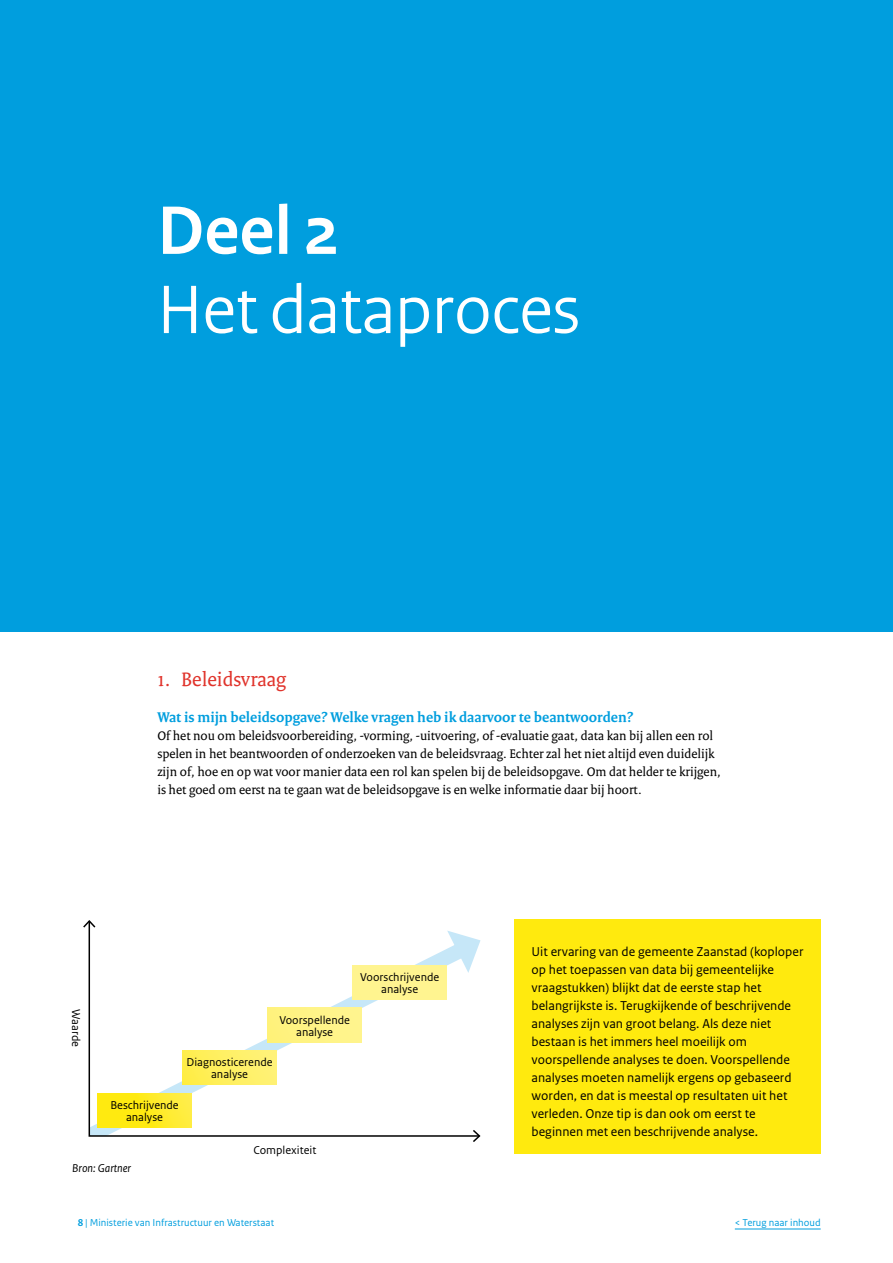
<style>
.page{position:relative;width:893px;height:1263px;background:#fff}
.page>*{position:absolute;margin:0;border:0;box-sizing:border-box;transform-origin:0 0}
._02_RO_Titel_Hoofdst{font:72px/79.2px "Rijksoverheid Sans Heading";color:#fff}
._04_RO_Paragraafkop{font:21px "Rijksoverheid Serif";color:#e0332b}
._05_RO_Alineakop{font:700 15px "Rijksoverheid Serif";color:#009ede}
._24_RO_Kader_Broodte{font:13.5px/18px "Rijksoverheid Sans Text";color:#000}
._10_RO_Broodtekst{font:13.5px/18px "Rijksoverheid Serif";color:#000}
._24_RO_Kader_Broodte-2{font:12px/12px "Rijksoverheid Sans Text";color:#000;text-align:center}
._13_RO_Fotobijschrif{font:italic 12px "Rijksoverheid Sans Text";color:#000}
.t1{font:10.5px "Rijksoverheid Sans Text";color:#009ede}
.s1{font-weight:700}
</style>
<div class="page">
<div style="left:0;top:0;width:893px;height:631px;background:#009ede"></div>
<div style="left:514px;top:920px;width:307px;height:234px;background:#ffea0e"></div>
<svg style="left:88px;top:929px;width:393px;height:208px"></svg>
<svg style="left:471px;top:1128px;width:10px;height:14px"></svg>
<svg style="left:83px;top:920px;width:13px;height:9px"></svg>
<hr style="left:735px;top:1228px;width:86px;height:1px;background:#009ede">
<p class="_02_RO_Titel_Hoofdst" style="left:157px;top:192px;width:424px"><span class="s1">Deel 2<br></span>Het dataproces</p>
<p class="_04_RO_Paragraafkop" style="left:157px;top:667px;width:130px">1. Beleidsvraag</p>
<p class="_05_RO_Alineakop" style="left:157px;top:708px;width:477px">Wat is mijn beleidsopgave? Welke vragen heb ik daarvoor te beantwoorden?</p>
<p class="_10_RO_Broodtekst" style="left:157px;top:726px;width:565px">Of het nou om beleidsvoorbereiding, -vorming, -uitvoering, of -evaluatie gaat, data kan bij allen een rol spelen in het beantwoorden of onderzoeken van de beleidsvraag. Echter zal het niet altijd even duidelijk zijn of, hoe en op wat voor manier data een rol kan spelen bij de beleidsopgave. Om dat helder te krijgen, is het goed om eerst na te gaan wat de beleidsopgave is en welke informatie daar bij hoort.</p>
<p class="_24_RO_Kader_Broodte-2" style="left:82px;top:1009px;width:39px;rotate:90deg">Waarde</p>
<p class="_24_RO_Kader_Broodte-2" style="left:110px;top:1099px;width:70px">Beschrijvende analyse</p>
<p class="_24_RO_Kader_Broodte-2" style="left:279px;top:1014px;width:72px">Voorspellende analyse</p>
<p class="_24_RO_Kader_Broodte-2" style="left:187px;top:1057px;width:88px">Diagnosticerende analyse</p>
<p class="_24_RO_Kader_Broodte-2" style="left:253px;top:1144px;width:64px">Complexiteit</p>
<p class="_24_RO_Kader_Broodte-2" style="left:360px;top:971px;width:81px">Voorschrijvende analyse</p>
<p class="_24_RO_Kader_Broodte" style="left:531px;top:943px;width:273px">Uit ervaring van de gemeente Zaanstad (koploper op het toepassen van data bij gemeentelijke vraagstukken) blijkt dat de eerste stap het belangrijkste is. Terugkijkende of beschrijvende analyses zijn van groot belang. Als deze niet bestaan is het immers heel moeilijk om voorspellende analyses te doen. Voorspellende analyses moeten namelijk ergens op gebaseerd worden, en dat is meestal op resultaten uit het verleden. Onze tip is dan ook om eerst te beginnen met een beschrijvende analyse.</p>
<p class="_13_RO_Fotobijschrif" style="left:72px;top:1161px;width:60px">Bron: Gartner</p>
<p class="t1" style="left:78px;top:1216px;width:198px"><span class="s1">8</span> | Ministerie van Infrastructuur en Waterstaat</p>
<p class="t1" style="left:735px;top:1216px;width:87px">&lt; Terug naar inhoud</p>
</div>
